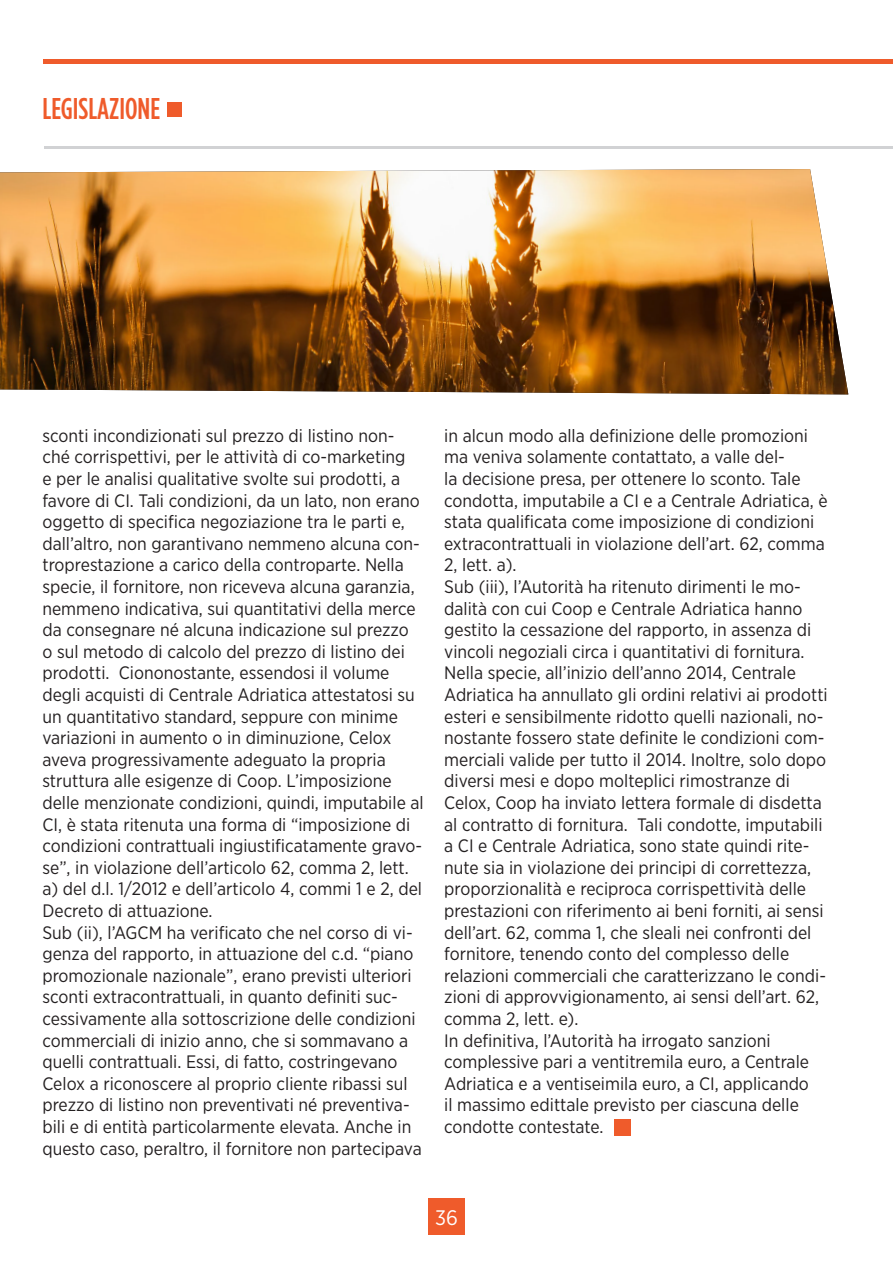
<style>
.page{position:relative;width:893px;height:1263px;background:#fff}
.page>*{position:absolute;margin:0;border:0;box-sizing:border-box;transform-origin:0 0}
.t1{font:500 30px "Gotham Condensed";color:#ef5b2b}
.t2{font:21px "Gotham Narrow";color:#fff}
.t3{font:18px/21.6px "Gotham Narrow";color:#231f20}
</style>
<div class="page">
<hr style="left:43px;top:59px;width:850px;height:4px;background:#ef5b2b">
<hr style="left:44px;top:146px;width:849px;height:3px;background:#d1d2d4">
<div style="left:428px;top:1198px;width:37px;height:37px;background:#ef5b2b"></div>
<div style="left:167px;top:102px;width:14px;height:14px;background:#ef5b2b"></div>
<img style="left:0;top:169px;width:848px;height:225px">
<div style="left:614px;top:1119px;width:17px;height:16px;background:#ef5b2b"></div>
<h1 class="t1" style="left:43px;top:92px;width:119px">LEGISLAZIONE</h1>
<p class="t3" style="left:42px;top:424px;width:383px">sconti incondizionati sul prezzo di listino non&shy;ché corrispettivi, per le attività di co-marketing<br>e per le analisi qualitative svolte sui prodotti, a favore di CI. Tali condizioni, da un lato, non erano oggetto di specifica negoziazione tra le parti e, dall’altro, non garantivano nemmeno alcuna con&shy;troprestazione a carico della controparte. Nella specie, il fornitore, non riceveva alcuna garanzia, nemmeno indicativa, sui quantitativi della merce da consegnare né alcuna indicazione sul prezzo<br>o sul metodo di calcolo del prezzo di listino dei prodotti. Ciononostante, essendosi il volume degli acquisti di Centrale Adriatica attestatosi su un quantitativo standard, seppure con minime variazioni in aumento o in diminuzione, Celox aveva progressivamente adeguato la propria struttura alle esigenze di Coop. L’imposizione delle menzionate condizioni, quindi, imputabile al CI, è stata ritenuta una forma di “imposizione di condizioni contrattuali ingiustificatamente gravo&shy;se”, in violazione dell’articolo 62, comma 2, lett. a) del d.l. 1/2012 e dell’articolo 4, commi 1 e 2, del Decreto di attuazione.<br>Sub (ii), l’AGCM ha verificato che nel corso di vi&shy;genza del rapporto, in attuazione del c.d. “piano promozionale nazionale”, erano previsti ulteriori sconti extracontrattuali, in quanto definiti suc&shy;cessivamente alla sottoscrizione delle condizioni commerciali di inizio anno, che si sommavano a quelli contrattuali. Essi, di fatto, costringevano Celox a riconoscere al proprio cliente ribassi sul prezzo di listino non preventivati né preventiva&shy;bili e di entità particolarmente elevata. Anche in questo caso, peraltro, il fornitore non partecipava</p>
<p class="t3" style="left:444px;top:424px;width:385px">in alcun modo alla definizione delle promozioni ma veniva solamente contattato, a valle del-<br>la decisione presa, per ottenere lo sconto. Tale condotta, imputabile a CI e a Centrale Adriatica, è stata qualificata come imposizione di condizioni extracontrattuali in violazione dell’art. 62, comma 2, lett. a).<br>Sub (iii), l’Autorità ha ritenuto dirimenti le mo&shy;dalità con cui Coop e Centrale Adriatica hanno gestito la cessazione del rapporto, in assenza di vincoli negoziali circa i quantitativi di fornitura.<br>Nella specie, all’inizio dell’anno 2014, Centrale Adriatica ha annullato gli ordini relativi ai prodotti esteri e sensibilmente ridotto quelli nazionali, no&shy;nostante fossero state definite le condizioni com&shy;merciali valide per tutto il 2014. Inoltre, solo dopo diversi mesi e dopo molteplici rimostranze di Celox, Coop ha inviato lettera formale di disdetta al contratto di fornitura. Tali condotte, imputabili a CI e Centrale Adriatica, sono state quindi rite&shy;nute sia in violazione dei principi di correttezza, proporzionalità e reciproca corrispettività delle prestazioni con riferimento ai beni forniti, ai sensi dell’art. 62, comma 1, che sleali nei confronti del fornitore, tenendo conto del complesso delle relazioni commerciali che caratterizzano le condi&shy;zioni di approvvigionamento, ai sensi dell’art. 62, comma 2, lett. e).<br>In definitiva, l’Autorità ha irrogato sanzioni complessive pari a ventitremila euro, a Centrale Adriatica e a ventiseimila euro, a CI, applicando<br>il massimo edittale previsto per ciascuna delle condotte contestate.</p>
<p class="t2" style="left:435px;top:1205px;width:24px">36</p>
</div>
